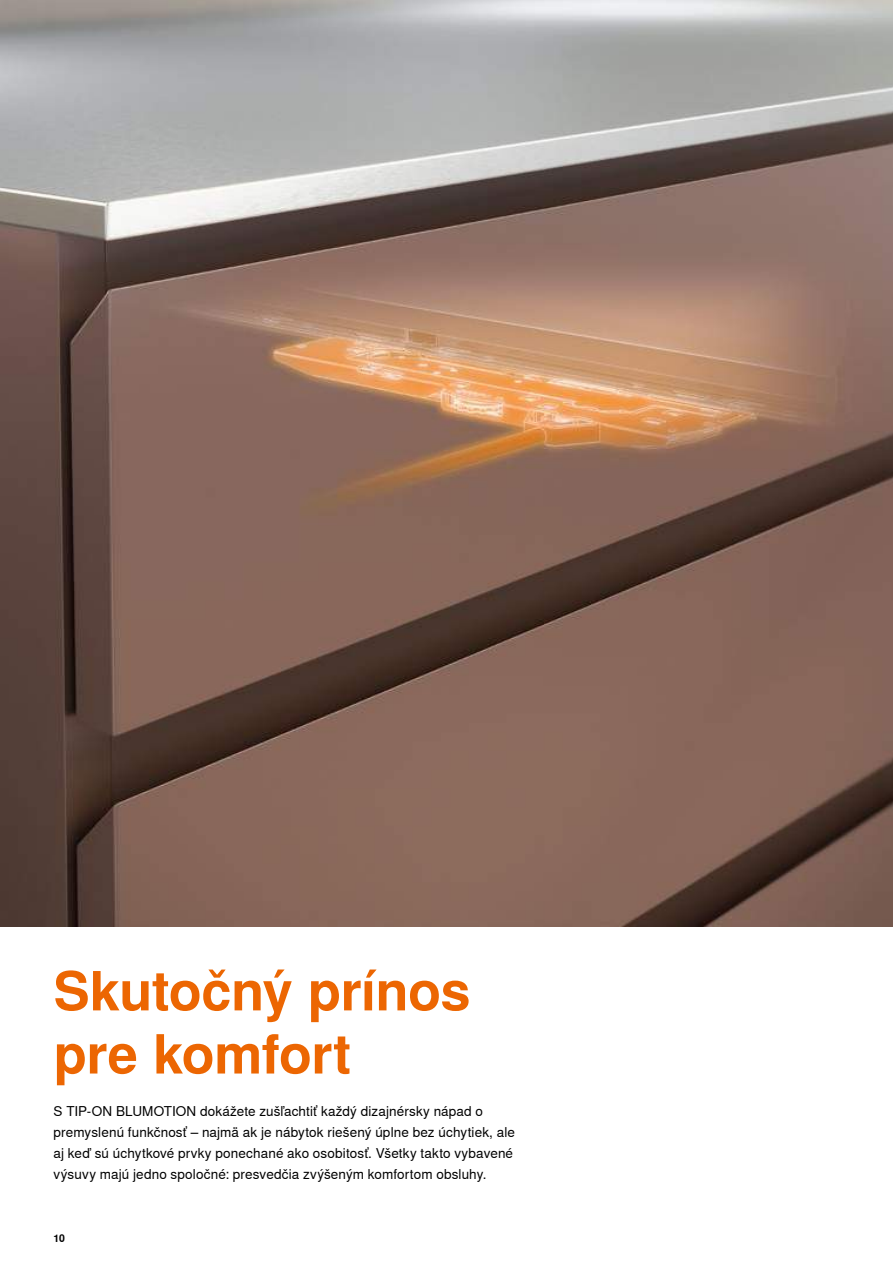
<style>
.page{position:relative;width:893px;height:1263px;background:#fff}
.page>*{position:absolute;margin:0;border:0;box-sizing:border-box;transform-origin:0 0}
.t1{font:700 54px/63.2px "Nimbus Sans Global";letter-spacing:-.01em;color:#ec6602}
.t2{font:13.5px/21px "Nimbus Sans Global";letter-spacing:.01em;color:#000}
.t3{font:700 10.5px "Nimbus Sans Global";color:#000}
</style>
<div class="page">
<img style="left:0;top:0;width:893px;height:926px">
<h1 class="t1" style="left:54px;top:960px;width:418px">Skutočný prínos pre komfort</h1>
<p class="t2" style="left:54px;top:1100px;width:463px">S TIP-ON BLUMOTION dokážete zušľachtiť každý dizajnérsky nápad o premyslenú funkčnosť – najmä ak je nábytok riešený úplne bez úchytiek, ale aj keď sú úchytkové prvky ponechané ako osobitosť. Všetky takto vybavené výsuvy majú jedno spoločné: presvedčia zvýšeným komfortom obsluhy.</p>
<p class="t3" style="left:54px;top:1232px;width:13px">10</p>
</div>
